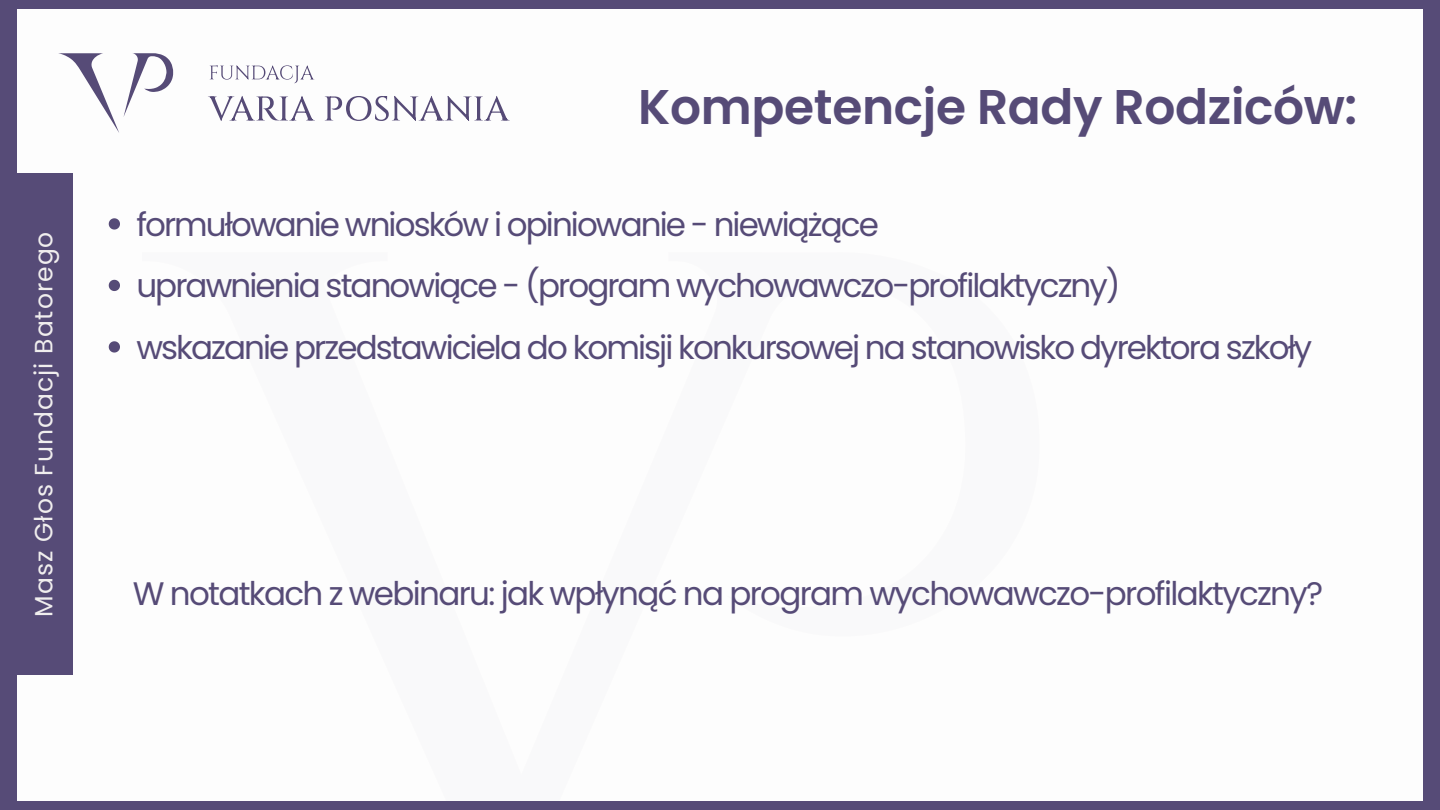
<style>
.page{position:relative;width:1440px;height:810px;background:#564b77}
.page>*{position:absolute;margin:0;border:0;box-sizing:border-box;transform-origin:0 0}
.t1{font:600 48.7px "Poppins";letter-spacing:-.005em;color:#564b77}
.t2{font:32.6px "Poppins";letter-spacing:-.06em;color:#564b77}
.t3{font:25px "Poppins";letter-spacing:.04em;color:#f0eeee}
</style>
<div class="page">
<div style="left:17px;top:9px;width:1406px;height:792px;background:#fdfdfd"></div>
<svg style="left:58px;top:53px;width:115px;height:80px"></svg>
<svg style="left:210px;top:65px;width:104px;height:18px"></svg>
<svg style="left:208px;top:96px;width:107px;height:25px"></svg>
<svg style="left:325px;top:96px;width:185px;height:25px"></svg>
<svg style="left:109px;top:218px;width:11px;height:12px"></svg>
<svg style="left:109px;top:280px;width:11px;height:11px"></svg>
<svg style="left:109px;top:341px;width:11px;height:12px"></svg>
<div style="left:16px;top:173px;width:57px;height:502px;background:#564b77"></div>
<p class="t3" style="left:26px;top:617px;width:387px;rotate:-90deg">Masz Głos Fundacji Batorego</p>
<p class="t1" style="left:638px;top:73px;width:721px">Kompetencje Rady Rodziców:</p>
<p class="t2" style="left:136px;top:201px;width:744px">formułowanie wniosków i opiniowanie - niewiążące</p>
<p class="t2" style="left:136px;top:263px;width:986px">uprawnienia stanowiące - (program wychowawczo-profilaktyczny)</p>
<p class="t2" style="left:136px;top:324px;width:1177px">wskazanie przedstawiciela do komisji konkursowej na stanowisko dyrektora szkoły</p>
<p class="t2" style="left:133px;top:570px;width:1192px">W notatkach z webinaru: jak wpłynąć na program wychowawczo-profilaktyczny?</p>
</div>
